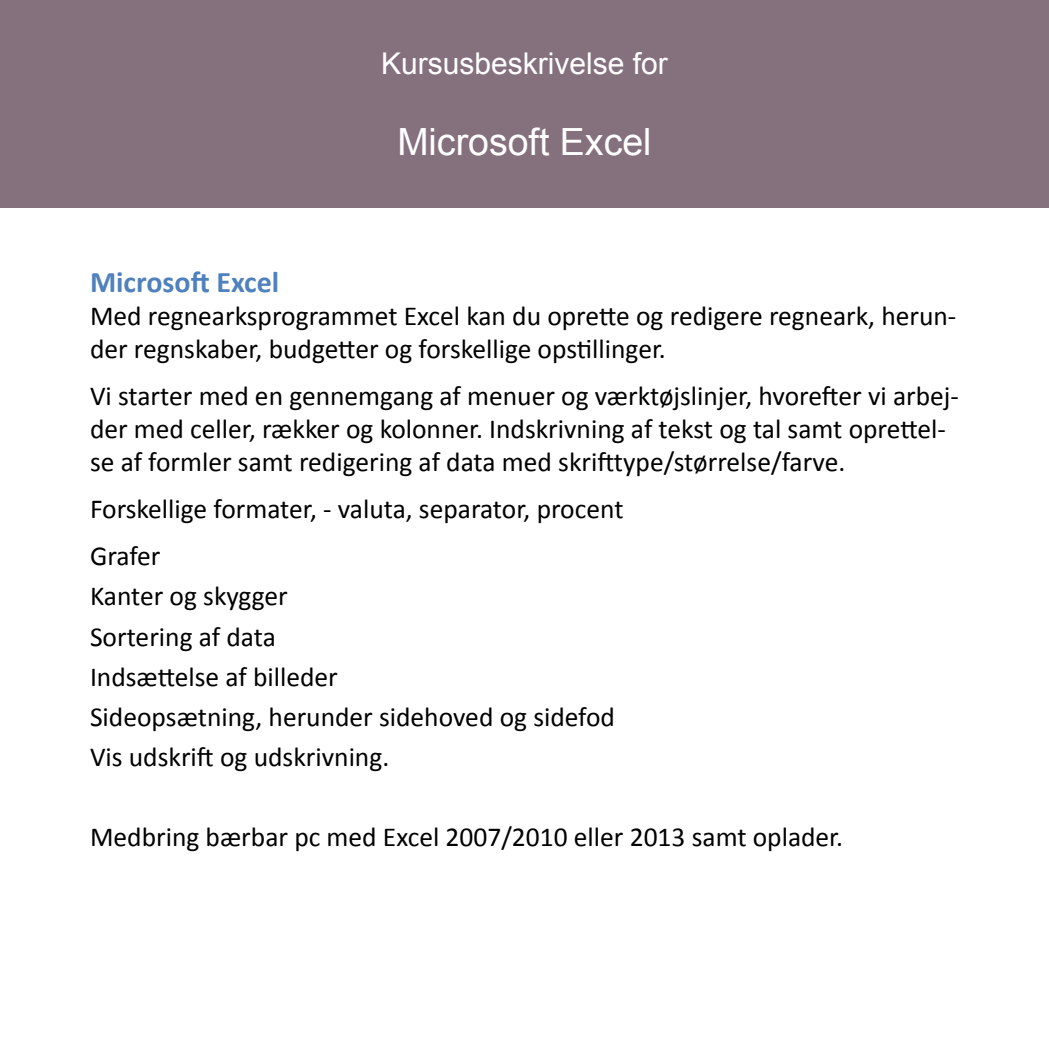
<style>
.page{position:relative;width:1049px;height:1049px;background:#fff}
.page>*{position:absolute;margin:0;border:0;box-sizing:border-box;transform-origin:0 0}
.t1{font:37.5px "Arial";color:#fff}
.t2{font:30px "Arial";color:#fff}
.t3{font:700 30px "Calibri";color:#4f81bd}
.t4{font:27.5px/40px "Calibri";color:#000}
</style>
<div class="page">
<div style="left:0;top:0;width:1049px;height:208px;background:#85707e"></div>
<p class="t2" style="left:381px;top:43px;width:288px">Kursusbeskrivelse for</p>
<h1 class="t1" style="left:397px;top:116px;width:256px">Microsoft Excel</h1>
<p class="t3" style="left:90px;top:261px;width:191px">Microsoft Excel</p>
<p class="t4" style="left:90px;top:298px;width:868px;line-height:33px">Med regnearksprogrammet Excel kan du oprette og redigere regneark, herun&shy;der regnskaber, budgetter og forskellige opstillinger.</p>
<p class="t4" style="left:90px;top:379px;width:870px;line-height:33px">Vi starter med en gennemgang af menuer og værktøjslinjer, hvorefter vi arbej&shy;der med celler, rækker og kolonner. Indskrivning af tekst og tal samt oprettel&shy;se af formler samt redigering af data med skrifttype/størrelse/farve.</p>
<p class="t4" style="left:90px;top:485px;width:535px;line-height:47.2px">Forskellige formater, - valuta, separator, procent<br>Grafer</p>
<p class="t4" style="left:90px;top:575px;width:526px">Kanter og skygger<br>Sortering af data<br>Indsættelse af billeder<br>Sideopsætning, herunder sidehoved og sidefod<br>Vis udskrift og udskrivning.</p>
<p class="t4" style="left:90px;top:816px;width:754px">Medbring bærbar pc med Excel 2007/2010 eller 2013 samt oplader.</p>
</div>
